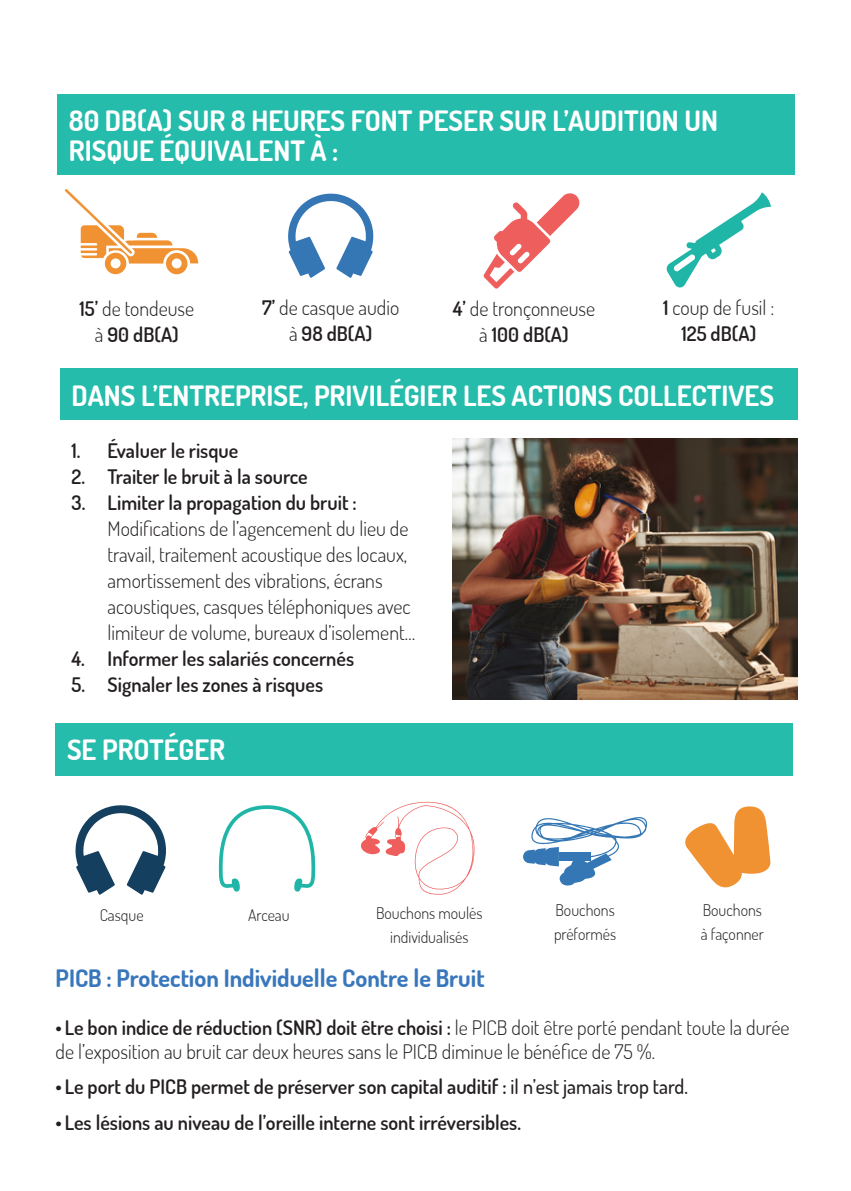
<style>
.page{position:relative;width:851px;height:1191px;background:#fff}
.page>*{position:absolute;margin:0;border:0;box-sizing:border-box;transform-origin:0 0}
.t1{font:700 28px/30px "Dosis";color:#fff}
.t2{font:700 24px "Dosis";color:#3977bc}
.t3{font:300 20px/26px "Dosis";color:#231f20;text-align:center}
.t4{font:600 20px "Dosis";color:#231f20}
.t5{font:300 16px/24px "Dosis";color:#231f20}
.s1{font-weight:600}
.s2{font-weight:500}
</style>
<div class="page">
<div style="left:57px;top:94px;width:737px;height:81px;background:#25bcac"></div>
<div style="left:60px;top:368px;width:737px;height:51px;background:#25bcac"></div>
<img style="left:452px;top:438px;width:345px;height:261px">
<div style="left:56px;top:723px;width:737px;height:52px;background:#25bcac"></div>
<svg style="left:65px;top:189px;width:133px;height:85px"></svg>
<svg style="left:288px;top:193px;width:86px;height:85px"></svg>
<svg style="left:483px;top:193px;width:97px;height:95px"></svg>
<svg style="left:666px;top:192px;width:104px;height:95px"></svg>
<svg style="left:75px;top:805px;width:91px;height:89px"></svg>
<svg style="left:218px;top:805px;width:98px;height:87px"></svg>
<svg style="left:361px;top:802px;width:113px;height:92px"></svg>
<svg style="left:523px;top:817px;width:124px;height:69px"></svg>
<svg style="left:685px;top:806px;width:85px;height:82px"></svg>
<h1 class="t1" style="left:69px;top:107px;width:650px">80 DB(A) SUR 8 HEURES FONT PESER SUR L’AUDITION UN<br>RISQUE ÉQUIVALENT À :</h1>
<p class="t3" style="left:79px;top:297px;width:116px"><span class="s1">15’</span> de tondeuse à <span class="s1">90 dB(A)</span></p>
<p class="t3" style="left:262px;top:296px;width:139px"><span class="s1">7’</span> de casque audio à <span class="s1">98 dB(A)</span></p>
<p class="t3" style="left:453px;top:297px;width:144px"><span class="s1">4’</span> de tronçonneuse à <span class="s1">100 dB(A)</span></p>
<p class="t3" style="left:663px;top:297px;width:113px"><span class="s1">1</span> coup de fusil :<br><span class="s1">125 dB(A)</span></p>
<h1 class="t1" style="left:72px;top:381px;width:703px">DANS L’ENTREPRISE, PRIVILÉGIER LES ACTIONS COLLECTIVES</h1>
<p class="t4" style="left:72px;top:442px;width:168px">1. Évaluer le risque</p>
<p class="t4" style="left:72px;top:468px;width:237px">2. Traiter le bruit à la source</p>
<p class="t4" style="left:72px;top:494px;width:286px">3. Limiter la propagation du bruit :</p>
<p class="t3" style="left:108px;top:514px;width:309px;text-align:left">Modifications de l’agencement du lieu de travail, traitement acoustique des locaux, amortissement des vibrations, écrans acoustiques, casques téléphoniques avec limiteur de volume, bureaux d’isolement…</p>
<p class="t4" style="left:72px;top:650px;width:284px">4. Informer les salariés concernés</p>
<p class="t4" style="left:72px;top:676px;width:253px">5. Signaler les zones à risques</p>
<h1 class="t1" style="left:67px;top:735px;width:160px">SE PROTÉGER</h1>
<p class="t5" style="left:100px;top:904px;width:45px">Casque</p>
<p class="t5" style="left:248px;top:904px;width:43px">Arceau</p>
<p class="t5" style="left:376px;top:903px;width:108px;text-align:center">Bouchons moulés individualisés</p>
<p class="t5" style="left:554px;top:899px;width:64px">Bouchons préformés</p>
<p class="t5" style="left:700px;top:899px;width:65px">Bouchons à façonner</p>
<p class="t2" style="left:56px;top:968px;width:430px">PICB : Protection Individuelle Contre le Bruit</p>
<p class="t3" style="left:56px;top:1017px;width:735px;line-height:24px;text-align:left"><span class="s1">• Le bon indice de réduction (SNR) doit être choisi :</span> le PICB doit être porté pendant toute la durée de l’exposition au bruit car deux heures sans le PICB diminue le bénéfice de 75 %.</p>
<p class="t4" style="left:56px;top:1079px;width:633px">• Le port du PICB permet de préserver son capital auditif : <span class="s2">il n’est jamais trop tard.</span></p>
<p class="t4" style="left:56px;top:1114px;width:467px">• Les lésions au niveau de l’oreille interne sont irréversibles.</p>
</div>
